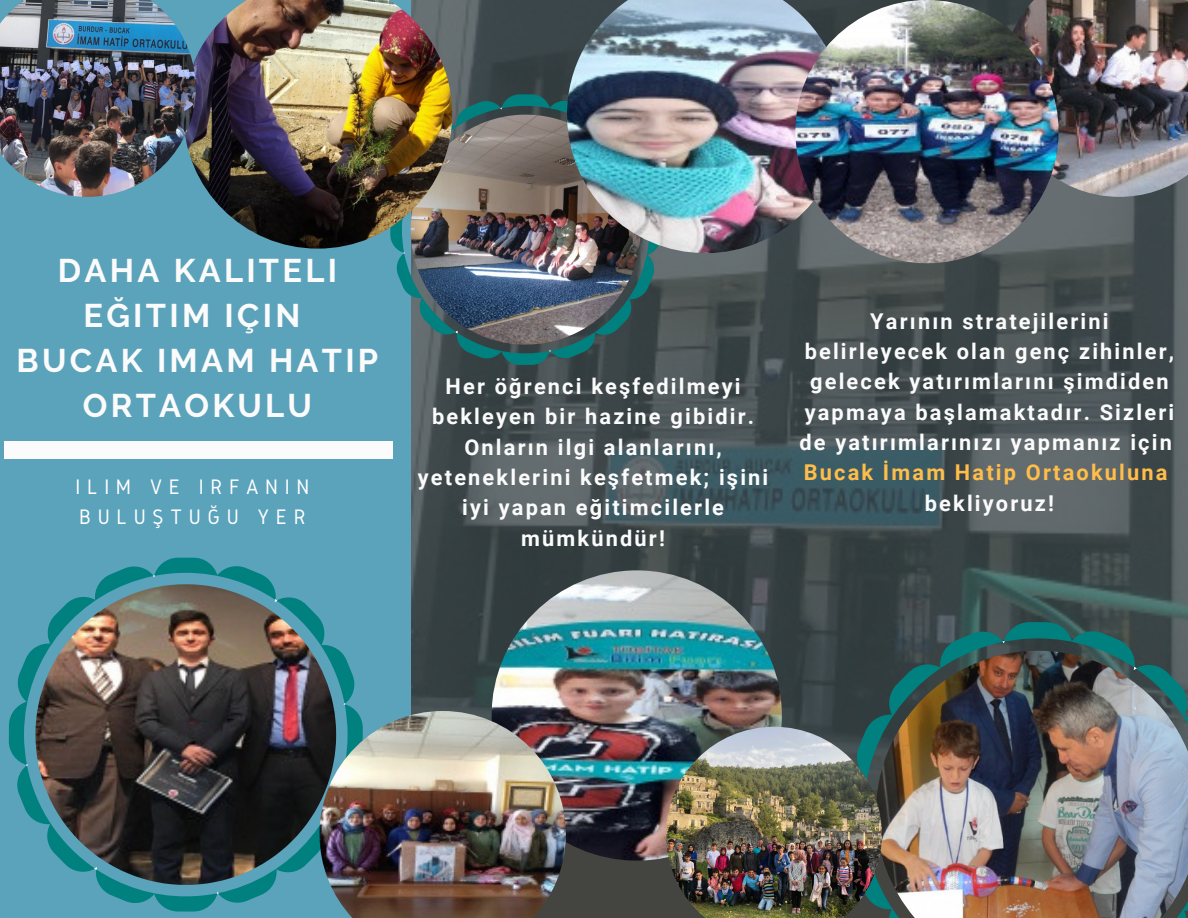
<style>
.page{position:relative;width:1188px;height:918px;background:#fff}
.page>*{position:absolute;margin:0;border:0;box-sizing:border-box;transform-origin:0 0}
.t1{font:700 32.7px/45px "Raleway";letter-spacing:.1em;color:#fbfbfb;text-align:center}
.t2{font:700 21.75px/30.3px "Roboto";letter-spacing:.1em;color:#fbfbfb;text-align:center}
.t3{font:700 21.75px "Roboto";letter-spacing:.1em;color:#ffbd4a}
.t4{font:21.75px/30.3px "Gidole";letter-spacing:.31em;color:#fff}
</style>
<div class="page">
<img style="left:411px;top:0;width:777px;height:727px">
<div style="left:0;top:0;width:411px;height:918px;background:#5ba2bb"></div>
<svg style="left:9px;top:558px;width:347px;height:354px"></svg>
<img style="left:35px;top:584px;width:301px;height:301px">
<svg style="left:396px;top:94px;width:265px;height:271px;background:#346367"></svg>
<img style="left:411px;top:115px;width:230px;height:230px">
<svg style="left:847px;top:622px;width:341px;height:105px;background:#2f5152"></svg>
<img style="left:876px;top:651px;width:312px;height:267px">
<img style="left:1002px;top:0;width:186px;height:197px">
<img style="left:196px;top:0;width:256px;height:249px">
<img style="left:492px;top:570px;width:290px;height:291px;border-radius:50%">
<img style="left:0;top:0;width:196px;height:197px">
<img style="left:320px;top:711px;width:246px;height:207px">
<div style="left:4px;top:441px;width:388px;height:18px;background:#fbfbfb"></div>
<img style="left:567px;top:0;width:277px;height:253px">
<img style="left:666px;top:727px;width:216px;height:191px">
<img style="left:795px;top:0;width:264px;height:263px;border-radius:50%">
<h1 class="t1" style="left:17px;top:248px;width:363px">DAHA KALITELI<br>EĞITIM IÇIN<br>BUCAK IMAM HATIP<br>ORTAOKULU</h1>
<p class="t4" style="left:76px;top:471px;width:235px">ILIM VE IRFANIN<br>BULUŞTUĞU YER</p>
<p class="t2" style="left:418px;top:371px;width:352px">Her öğrenci keşfedilmeyi bekleyen bir hazine gibidir.<br>Onların ilgi alanlarını, yeteneklerini keşfetmek; işini iyi yapan eğitimcilerle mümkündür!</p>
<p class="t2" style="left:799px;top:306px;width:376px">Yarının stratejilerini belirleyecek olan genç zihinler, gelecek yatırımlarını şimdiden yapmaya başlamaktadır. Sizleri de yatırımlarınızı yapmanız için</p>
<p class="t3" style="left:804px;top:460px;width:365px">Bucak İmam Hatip Ortaokuluna</p>
<p class="t2" style="left:925px;top:488px;width:131px">bekliyoruz!</p>
</div>
